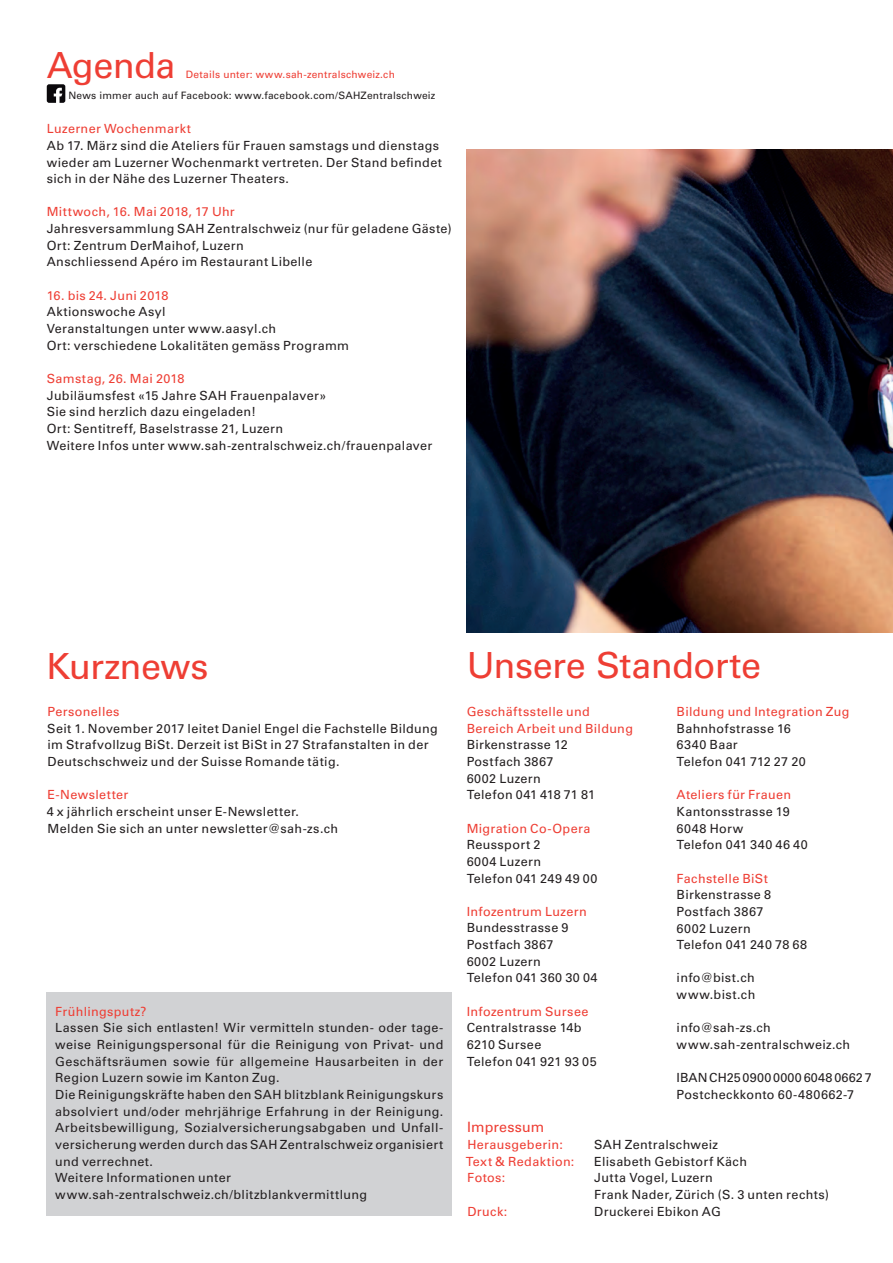
<style>
.page{position:relative;width:893px;height:1263px;background:#fff}
.page>*{position:absolute;margin:0;border:0;box-sizing:border-box;transform-origin:0 0}
.t1{font:36px "Univers LT Std";letter-spacing:-.015em;color:#ee3e34}
.t2{font:14.25px "Univers LT Std";letter-spacing:.01em;color:#ee3e34}
.t3{font:12.6px/16.6px "Univers LT Std";letter-spacing:.03em;color:#231f20}
.t4{font:12.6px/16.6px "Univers LT Std";letter-spacing:.025em;color:#ee3e34}
.t5{font:10.2px "Univers LT Std";letter-spacing:.025em;color:#231f20}
.t6{font:10.2px "Univers LT Std";letter-spacing:.02em;color:#ee3e34}
</style>
<div class="page">
<div style="left:47px;top:992px;width:405px;height:223px;background:#d1d2d4"></div>
<img style="left:467px;top:150px;width:426px;height:483px">
<svg style="left:47px;top:84px;width:18px;height:19px"></svg>
<h1 class="t1" style="left:47px;top:44px;width:130px">Agenda</h1>
<p class="t6" style="left:186px;top:68px;width:211px">Details unter: www.sah-zentralschweiz.ch</p>
<p class="t5" style="left:68px;top:89px;width:369px">News immer auch auf Facebook: www.facebook.com/SAHZentralschweiz</p>
<p class="t4" style="left:47px;top:120px;width:146px">Luzerner Wochenmarkt</p>
<p class="t3" style="left:47px;top:137px;width:397px">Ab 17. März sind die Ateliers für Frauen samstags und dienstags wieder am Luzerner Wochenmarkt vertreten. Der Stand befindet sich in der Nähe des Luzerner Theaters.</p>
<p class="t4" style="left:47px;top:204px;width:190px">Mittwoch, 16. Mai 2018, 17 Uhr</p>
<p class="t3" style="left:47px;top:220px;width:407px">Jahresversammlung SAH Zentralschweiz (nur für geladene Gäste)<br>Ort: Zentrum DerMaihof, Luzern<br>Anschliessend Apéro im Restaurant Libelle</p>
<p class="t4" style="left:47px;top:287px;width:123px">16. bis 24. Juni 2018</p>
<p class="t3" style="left:47px;top:304px;width:304px">Aktionswoche Asyl<br>Veranstaltungen unter www.aasyl.ch<br>Ort: verschiedene Lokalitäten gemäss Programm</p>
<p class="t4" style="left:47px;top:370px;width:139px">Samstag, 26. Mai 2018</p>
<p class="t3" style="left:47px;top:387px;width:387px">Jubiläumsfest «15 Jahre SAH Frauenpalaver»<br>Sie sind herzlich dazu eingeladen!<br>Ort: Sentitreff, Baselstrasse 21, Luzern<br>Weitere Infos unter www.sah-zentralschweiz.ch/frauenpalaver</p>
<h1 class="t1" style="left:46px;top:645px;width:164px">Kurznews</h1>
<p class="t4" style="left:47px;top:703px;width:74px">Personelles</p>
<p class="t3" style="left:47px;top:720px;width:392px">Seit 1. November 2017 leitet Daniel Engel die Fachstelle Bildung im Strafvollzug BiSt. Derzeit ist BiSt in 27 Strafanstalten in der<br>Deutschschweiz und der Suisse Romande tätig.</p>
<p class="t4" style="left:48px;top:786px;width:82px">E-Newsletter</p>
<p class="t3" style="left:47px;top:803px;width:293px">4 x jährlich erscheint unser E-Newsletter.<br>Melden Sie sich an unter newsletter@sah-zs.ch</p>
<p class="t4" style="left:55px;top:1003px;width:93px">Frühlingsputz?</p>
<p class="t3" style="left:55px;top:1020px;width:390px">Lassen Sie sich entlasten! Wir vermitteln stunden- oder tage&shy;weise Reinigungspersonal für die Reinigung von Privat- und Geschäftsräumen sowie für allgemeine Hausarbeiten in der Region Luzern sowie im Kanton Zug.<br>Die Reinigungskräfte haben den SAH blitzblank Reinigungskurs absolviert und/oder mehrjährige Erfahrung in der Reinigung.<br>Arbeitsbewilligung, Sozialversicherungsabgaben und Unfall&shy;versicherung werden durch das SAH Zentralschweiz organisiert und verrechnet.<br>Weitere Informationen unter www.sah-zentralschweiz.ch/blitzblankvermittlung</p>
<h1 class="t1" style="left:467px;top:644px;width:296px">Unsere Standorte</h1>
<p class="t4" style="left:467px;top:703px;width:168px">Geschäftsstelle und<br>Bereich Arbeit und Bildung</p>
<p class="t3" style="left:467px;top:737px;width:130px">Birkenstrasse 12<br>Postfach 3867<br>6002 Luzern<br>Telefon 041 418 71 81</p>
<p class="t4" style="left:467px;top:820px;width:125px">Migration Co-Opera</p>
<p class="t3" style="left:467px;top:836px;width:132px">Reussport 2<br>6004 Luzern<br>Telefon 041 249 49 00</p>
<p class="t4" style="left:467px;top:903px;width:122px">Infozentrum Luzern</p>
<p class="t3" style="left:467px;top:920px;width:132px">Bundesstrasse 9<br>Postfach 3867<br>6002 Luzern<br>Telefon 041 360 30 04</p>
<p class="t4" style="left:467px;top:1003px;width:123px">Infozentrum Sursee</p>
<p class="t3" style="left:467px;top:1020px;width:132px">Centralstrasse 14b<br>6210 Sursee<br>Telefon 041 921 93 05</p>
<p class="t4" style="left:677px;top:703px;width:175px">Bildung und Integration Zug</p>
<p class="t3" style="left:677px;top:720px;width:131px">Bahnhofstrasse 16<br>6340 Baar<br>Telefon 041 712 27 20</p>
<p class="t4" style="left:677px;top:786px;width:116px">Ateliers für Frauen</p>
<p class="t3" style="left:677px;top:803px;width:133px">Kantonsstrasse 19<br>6048 Horw<br>Telefon 041 340 46 40</p>
<p class="t4" style="left:677px;top:870px;width:93px">Fachstelle BiSt</p>
<p class="t3" style="left:677px;top:886px;width:132px">Birkenstrasse 8<br>Postfach 3867<br>6002 Luzern<br>Telefon 041 240 78 68</p>
<p class="t3" style="left:677px;top:970px;width:80px">info@bist.ch www.bist.ch</p>
<p class="t3" style="left:677px;top:1020px;width:175px">info@sah-zs.ch www.sah-zentralschweiz.ch</p>
<p class="t3" style="left:677px;top:1070px;width:197px">IBAN CH25 0900 0000 6048 0662 7<br>Postcheckkonto 60-480662-7</p>
<p class="t2" style="left:467px;top:1119px;width:79px">Impressum</p>
<p class="t4" style="left:467px;top:1136px;width:97px">Herausgeberin:</p>
<p class="t3" style="left:594px;top:1136px;width:125px">SAH Zentralschweiz</p>
<p class="t4" style="left:466px;top:1153px;width:110px">Text &amp; Redaktion:</p>
<p class="t3" style="left:594px;top:1153px;width:154px">Elisabeth Gebistorf Käch</p>
<p class="t4" style="left:467px;top:1169px;width:40px">Fotos:</p>
<p class="t3" style="left:594px;top:1169px;width:236px">Jutta Vogel, Luzern<br>Frank Nader, Zürich (S. 3 unten rechts)</p>
<p class="t4" style="left:467px;top:1203px;width:42px">Druck:</p>
<p class="t3" style="left:594px;top:1203px;width:128px">Druckerei Ebikon AG</p>
</div>
